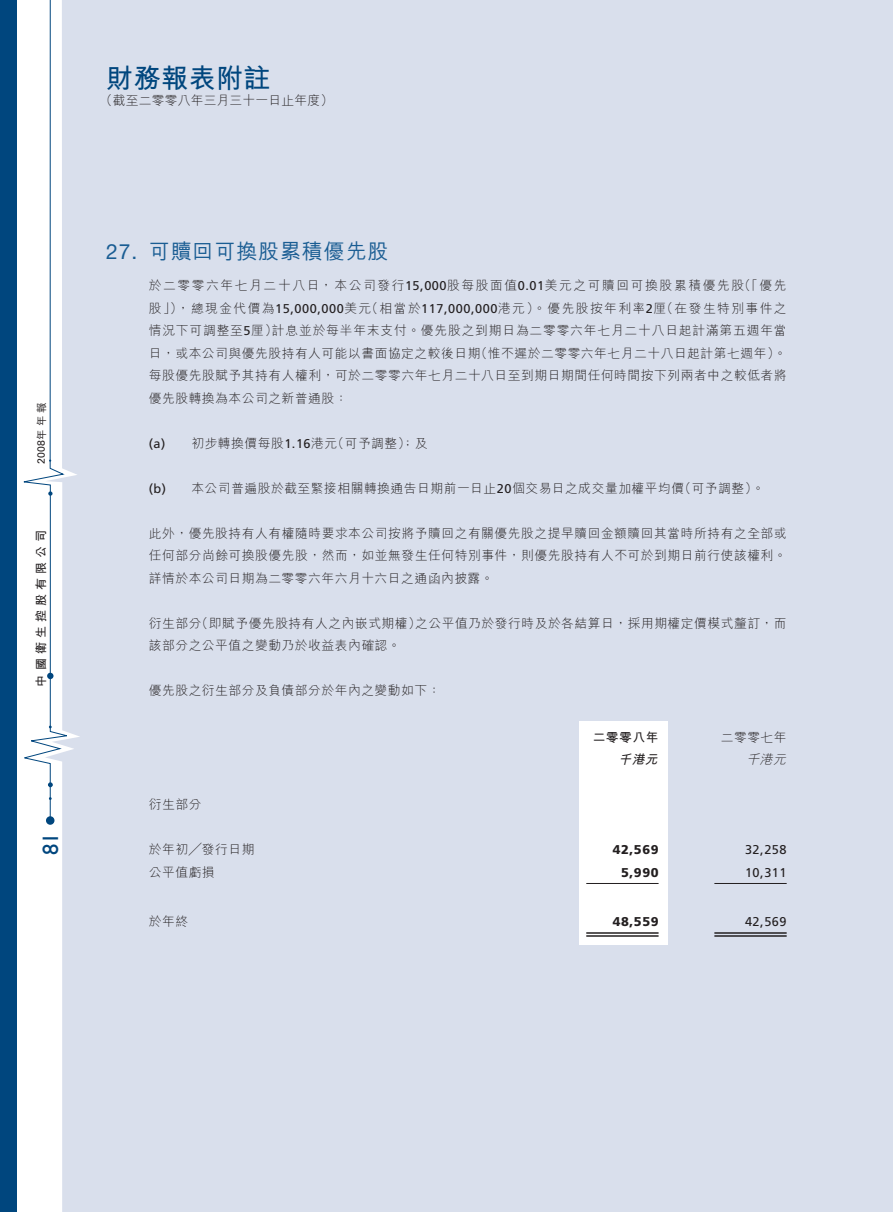
<style>
.page{position:relative;width:893px;height:1212px;background:#fff}
.page>*{position:absolute;margin:0;border:0;box-sizing:border-box;transform-origin:0 0}
.t1{font:700 27px "M Hei HK";letter-spacing:.015em;color:#00467e}
.t2{font:22.5px "Gill Sans Std";color:#00467e}
.t3{font:500 21px "M Hei HK";letter-spacing:.04em;color:#1a5d93}
.t4{font:300 12.75px/22.5px "M Hei HK";letter-spacing:.04em;color:#231f20;text-align:justify}
.t5{font:300 12.75px "M Hei HK";letter-spacing:.015em;color:#231f20}
.t6{font:12.75px "Frutiger LT Std";letter-spacing:.04em;color:#231f20}
.t7{font:900 12.75px "Frutiger LT Std";letter-spacing:.045em;color:#231f20}
.t8{font:700 12.75px "M Hei HK";letter-spacing:.04em;color:#231f20}
.t9{font:italic 700 12.75px "M Hei HK";color:#231f20}
.t10{font:italic 300 12.75px "M Hei HK";color:#231f20}
.t11{font:700 12px "M Hei HK";letter-spacing:.34em;color:#231f20}
.t12{font:10.5px "Univers LT Std";color:#231f20}
.s1{font-family:"M Hei HK";font-weight:500}
.s2{font-family:"Helvetica Neue LT Std";font-weight:400}
.s3{font-family:"Frutiger LT Std";font-weight:400}
</style>
<div class="page">
<div style="left:52px;top:0;width:841px;height:1212px;background:#d9dfec"></div>
<div style="left:46px;top:816px;width:8px;height:9px;background:#00467e;border-radius:50%"></div>
<svg style="left:23px;top:0;width:48px;height:820px"></svg>
<div style="left:0;top:0;width:17px;height:1212px;background:#00467e"></div>
<div style="left:579px;top:721px;width:89px;height:224px;background:#fff"></div>
<hr style="left:586px;top:883px;width:73px;height:1px;background:#231f20">
<hr style="left:714px;top:883px;width:73px;height:1px;background:#231f20">
<hr style="left:586px;top:932px;width:73px;height:2px;background:#231f20">
<hr style="left:586px;top:935px;width:73px;height:2px;background:#231f20">
<hr style="left:714px;top:932px;width:73px;height:2px;background:#231f20">
<hr style="left:714px;top:935px;width:73px;height:2px;background:#231f20">
<p class="t1" style="left:106px;top:58px;width:166px">財務報表附註</p>
<p class="t5" style="left:100px;top:92px;width:235px">（截至二零零八年三月三十一日止年度）</p>
<p class="t12" style="left:35px;top:464px;width:63px;rotate:-90deg">2008<span class="s1">年年報</span></p>
<p class="t11" style="left:32px;top:686px;width:158px;rotate:-90deg">中國衛生控股有限公司</p>
<p class="t2" style="left:38px;top:855px;width:24px;rotate:-90deg">81</p>
<p class="t3" style="left:106px;top:236px;width:284px"><span class="s2">27.</span> 可贖回可換股累積優先股</p>
<p class="t4" style="left:149px;top:274px;width:639px">於二零零六年七月二十八日，本公司發行<span class="s3">15,000</span>股每股面值<span class="s3">0.01</span>美元之可贖回可換股累積優先股（「優先股」），總現金代價為<span class="s3">15,000,000</span>美元（相當於<span class="s3">117,000,000</span>港元）。優先股按年利率<span class="s3">2</span>厘（在發生特別事件之情況下可調整至<span class="s3">5</span>厘）計息並於每半年末支付。優先股之到期日為二零零六年七月二十八日起計滿第五週年當日，或本公司與優先股持有人可能以書面協定之較後日期（惟不遲於二零零六年七月二十八日起計第七週年）。每股優先股賦予其持有人權利，可於二零零六年七月二十八日至到期日期間任何時間按下列兩者中之較低者將優先股轉換為本公司之新普通股：</p>
<p class="t4" style="left:149px;top:431px;width:280px"><span class="s3">(a)</span> 初步轉換價每股<span class="s3">1.16</span>港元（可予調整）；及</p>
<p class="t4" style="left:149px;top:476px;width:617px"><span class="s3">(b)</span> 本公司普遍股於截至緊接相關轉換通告日期前一日止<span class="s3">20</span>個交易日之成交量加權平均價（可予調整）。</p>
<p class="t4" style="left:149px;top:521px;width:639px">此外，優先股持有人有權隨時要求本公司按將予贖回之有關優先股之提早贖回金額贖回其當時所持有之全部或任何部分尚餘可換股優先股，然而，如並無發生任何特別事件，則優先股持有人不可於到期日前行使該權利。詳情於本公司日期為二零零六年六月十六日之通函內披露。</p>
<p class="t4" style="left:149px;top:611px;width:639px">衍生部分（即賦予優先股持有人之內嵌式期權）之公平值乃於發行時及於各結算日，採用期權定價模式釐訂，而該部分之公平值之變動乃於收益表內確認。</p>
<p class="t4" style="left:149px;top:679px;width:293px">優先股之衍生部分及負債部分於年內之變動如下：</p>
<p class="t8" style="left:593px;top:728px;width:67px">二零零八年</p>
<p class="t4" style="left:721px;top:725px;width:67px">二零零七年</p>
<p class="t9" style="left:618px;top:750px;width:45px">千港元</p>
<p class="t10" style="left:746px;top:751px;width:45px">千港元</p>
<p class="t4" style="left:149px;top:793px;width:54px">衍生部分</p>
<p class="t4" style="left:149px;top:838px;width:107px">於年初╱發行日期</p>
<p class="t7" style="left:613px;top:842px;width:47px">42,569</p>
<p class="t6" style="left:745px;top:842px;width:43px">32,258</p>
<p class="t4" style="left:149px;top:860px;width:67px">公平值虧損</p>
<p class="t7" style="left:621px;top:865px;width:39px">5,990</p>
<p class="t6" style="left:745px;top:865px;width:43px">10,311</p>
<p class="t4" style="left:149px;top:910px;width:41px">於年終</p>
<p class="t7" style="left:613px;top:914px;width:47px">48,559</p>
<p class="t6" style="left:745px;top:914px;width:43px">42,569</p>
</div>
